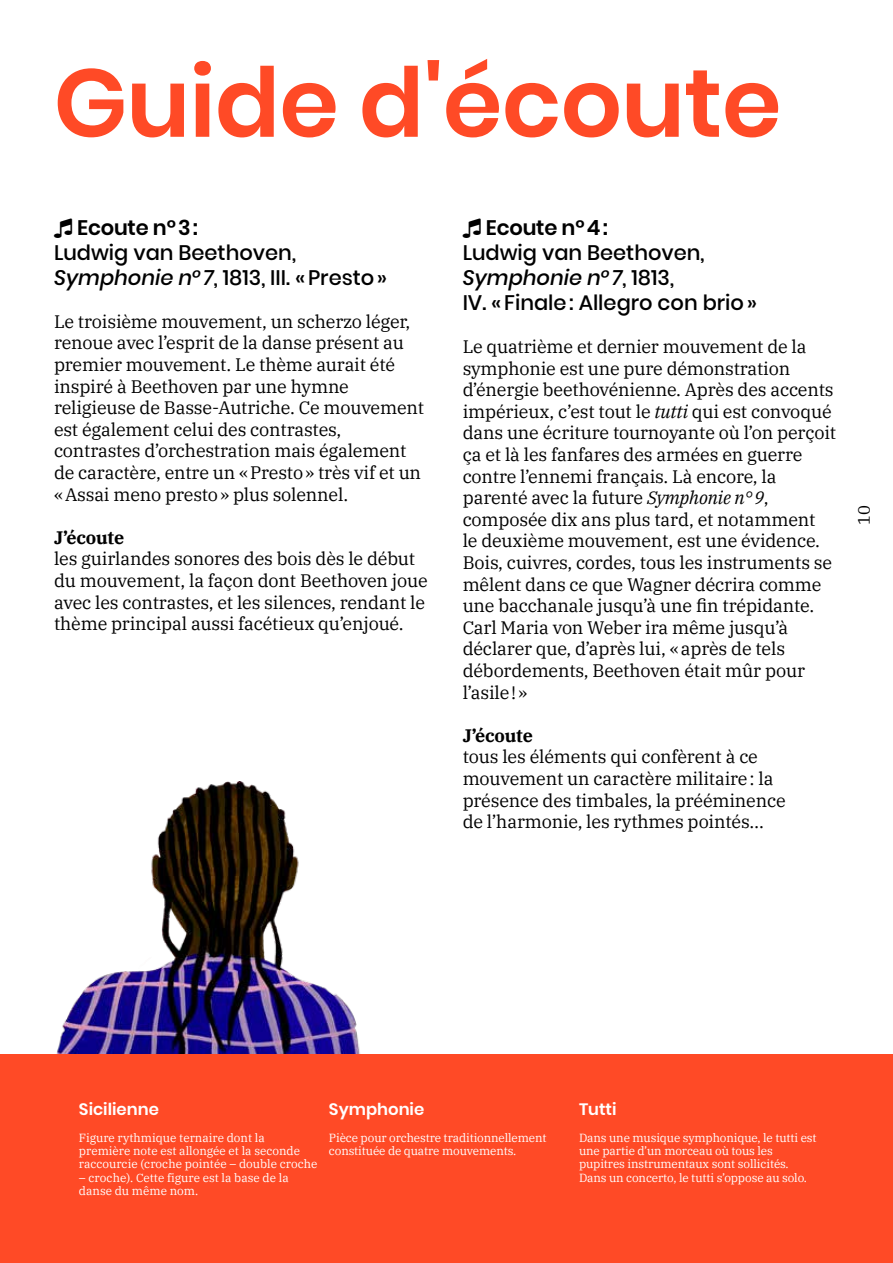
<style>
.page{position:relative;width:893px;height:1263px;background:#fff}
.page>*{position:absolute;margin:0;border:0;box-sizing:border-box;transform-origin:0 0}
.t1{font:600 96px "Poppins";letter-spacing:-.005em;color:#ff4a26}
.t2{font:500 21px/25.2px "Poppins";color:#000}
.t3{font:600 21px "Poppins";letter-spacing:-.01em;color:#000}
.t4{font:18px/21.6px "IBM Plex Serif";letter-spacing:-.01em;color:#000}
.t5{font:700 18px "IBM Plex Serif";letter-spacing:-.01em;color:#000}
.t6{font:600 16.5px "Poppins";color:#fff}
.t7{font:16.5px "IBM Plex Serif";color:#000}
.t8{font:11.7px/13.2px "IBM Plex Serif";letter-spacing:-.01em;color:#fff}
.s1{font-style:italic}
</style>
<div class="page">
<img style="left:56px;top:781px;width:304px;height:273px">
<div style="left:0;top:1054px;width:893px;height:209px;background:#ff4a26"></div>
<h1 class="t1" style="left:54px;top:47px;width:729px">Guide d'écoute</h1>
<p class="t3" style="left:77px;top:215px;width:122px">Ecoute n°3:</p>
<p class="t2" style="left:54px;top:240px;width:335px">Ludwig van Beethoven,<br><span class="s1">Symphonie n° 7</span>, 1813, III. «Presto»</p>
<p class="t4" style="left:54px;top:309px;width:372px">Le troisième mouvement, un scherzo léger, renoue avec l’esprit de la danse présent au premier mouvement. Le thème aurait été inspiré à Beethoven par une hymne religieuse de Basse-Autriche. Ce mouvement est également celui des contrastes, contrastes d’orchestration mais également de caractère, entre un «Presto» très vif et un «Assai meno presto» plus solennel.</p>
<p class="t5" style="left:54px;top:523px;width:72px">J’écoute</p>
<p class="t4" style="left:54px;top:547px;width:375px">les guirlandes sonores des bois dès le début du mouvement, la façon dont Beethoven joue avec les contrastes, et les silences, rendant le thème principal aussi facétieux qu’enjoué.</p>
<p class="t3" style="left:486px;top:215px;width:123px">Ecoute n°4:</p>
<p class="t2" style="left:463px;top:240px;width:296px">Ludwig van Beethoven,<br><span class="s1">Symphonie n° 7</span>, 1813,<br>IV. «Finale: Allegro con brio»</p>
<p class="t4" style="left:463px;top:334px;width:375px">Le quatrième et dernier mouvement de la symphonie est une pure démonstration d’énergie beethovénienne. Après des accents impérieux, c’est tout le <span class="s1">tutti</span> qui est convoqué dans une écriture tournoyante où l’on perçoit ça et là les fanfares des armées en guerre contre l’ennemi français. Là encore, la parenté avec la future <span class="s1">Symphonie n°9</span>, composée dix ans plus tard, et notamment<br>le deuxième mouvement, est une évidence.<br>Bois, cuivres, cordes, tous les instruments se mêlent dans ce que Wagner décrira comme une bacchanale jusqu’à une fin trépidante.<br>Carl Maria von Weber ira même jusqu’à déclarer que, d’après lui, «après de tels débordements, Beethoven était mûr pour l’asile!»</p>
<p class="t5" style="left:463px;top:721px;width:72px">J’écoute</p>
<p class="t4" style="left:463px;top:745px;width:324px">tous les éléments qui confèrent à ce mouvement un caractère militaire: la présence des timbales, la prééminence de l’harmonie, les rythmes pointés…</p>
<p class="t7" style="left:851px;top:525px;width:21px;rotate:-90deg">10</p>
<p class="t6" style="left:79px;top:1100px;width:82px">Sicilienne</p>
<p class="t8" style="left:79px;top:1130px;width:240px">Figure rythmique ternaire dont la première note est allongée et la seconde raccourcie (croche pointée – double croche</p>
<p class="t8" style="left:79px;top:1170px;width:211px">– croche). Cette figure est la base de la danse du même nom.</p>
<p class="t6" style="left:329px;top:1100px;width:97px">Symphonie</p>
<p class="t8" style="left:329px;top:1130px;width:219px">Pièce pour orchestre traditionnellement constituée de quatre mouvements.</p>
<p class="t6" style="left:579px;top:1100px;width:39px">Tutti</p>
<p class="t8" style="left:579px;top:1130px;width:239px">Dans une musique symphonique, le tutti est une partie d’un morceau où tous les pupitres instrumentaux sont sollicités.<br>Dans un concerto, le tutti s’oppose au solo.</p>
</div>
